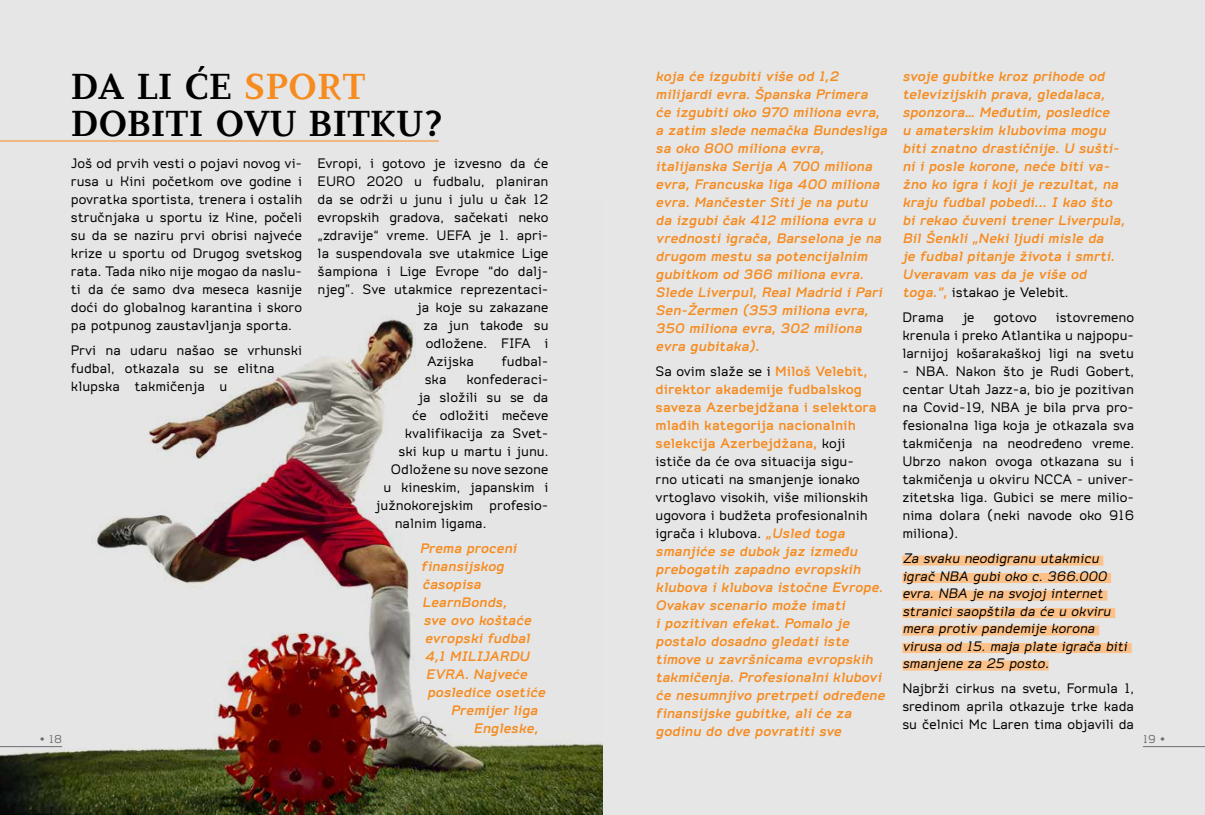
<style>
.page{position:relative;width:1205px;height:815px;background:#fff}
.page>*{position:absolute;margin:0;border:0;box-sizing:border-box;transform-origin:0 0}
.t1{font:700 37.5px/37.5px "PF Diplomat";color:#000}
.t2{font:italic 700 15px/18px "Do Gothic";color:#f68b1f}
.t3{font:15px/18px "Do Gothic";color:#000;text-align:justify}
.t4{font:italic 15px/17.5px "Do Gothic";color:#000}
.t5{font:12.5px "Do Gothic";color:#6d6e71}
.s1{color:#f68b1f}
.s2{font-weight:400;font-style:normal;color:#000}
.s3{font-style:normal}
</style>
<div class="page">
<div style="left:0;top:0;width:1204px;height:815px;background:#e6e6e6"></div>
<img style="left:0;top:317px;width:602px;height:498px">
<hr style="left:0;top:141px;width:439px;height:1px;background:#f68b1f">
<div style="left:902px;top:556px;width:201px;height:10px;background:#fcc188"></div>
<div style="left:902px;top:573px;width:209px;height:10px;background:#fcc188"></div>
<div style="left:902px;top:591px;width:205px;height:10px;background:#fcc188"></div>
<div style="left:902px;top:608px;width:213px;height:10px;background:#fcc188"></div>
<div style="left:902px;top:626px;width:197px;height:10px;background:#fcc188"></div>
<div style="left:902px;top:643px;width:229px;height:10px;background:#fcc188"></div>
<div style="left:902px;top:661px;width:147px;height:10px;background:#fcc188"></div>
<hr style="left:1143px;top:746px;width:62px;height:1px;background:#6d6e71">
<hr style="left:0;top:746px;width:62px;height:1px;background:#6d6e71">
<h1 class="t1" style="left:71px;top:68px;width:374px">DA LI ĆE <span class="s1">SPORT<br></span>DOBITI OVU BITKU?</h1>
<p class="t3" style="left:71px;top:154px;width:233px">Još od prvih vesti o pojavi novog vi&shy;rusa u Kini početkom ove godine i povratka sportista, trenera i ostalih stručnjaka u sportu iz Kine, počeli su da se naziru prvi obrisi najveće krize u sportu od Drugog svetskog rata. Tada niko nije mogao da naslu&shy;ti da će samo dva meseca kasnije doći do globalnog karantina i skoro pa potpunog zaustavljanja sporta.</p>
<p class="t3" style="left:71px;top:341px;width:233px;text-align:left">Prvi na udaru našao se vrhunski fudbal, otkazala su se elitna klupska takmičenja u</p>
<p class="t2" style="left:655px;top:68px;width:233px">koja će izgubiti više od 1,2 milijardi evra. Španska Primera<br>će izgubiti oko 970 miliona evra, a zatim slede nemačka Bundesliga sa oko 800 miliona evra, italijanska Serija A 700 miliona evra, Francuska liga 400 miliona evra. Mančester Siti je na putu da izgubi čak 412 miliona evra u vrednosti igrača, Barselona je na drugom mestu sa potencijalnim gubitkom od 366 miliona evra.<br>Slede Liverpul, Real Madrid i Pari<br>Sen-Žermen (353 miliona evra,<br>350 miliona evra, 302 miliona evra gubitaka).</p>
<p class="t2" style="left:655px;top:363px;width:231px"><span class="s2">Sa ovim slaže se i</span> <span class="s3">Miloš Velebit, direktor akademije fudbalskog saveza Azerbejdžana i selektora mlađih kategorija nacionalnih selekcija Azerbejdžana,</span> <span class="s2">koji<br>ističe da će ova situacija sigu-<br>rno uticati na smanjenje ionako vrtoglavo visokih, više milionskih ugovora i budžeta profesionalnih igrača i klubova.</span> „Usled toga smanjiće se dubok jaz između prebogatih zapadno evropskih klubova i klubova istočne Evrope.<br>Ovakav scenario može imati<br>i pozitivan efekat. Pomalo je postalo dosadno gledati iste timove u završnicama evropskih takmičenja. Profesionalni klubovi će nesumnjivo pretrpeti određene finansijske gubitke, ali će za godinu do dve povratiti sve</p>
<p class="t2" style="left:902px;top:68px;width:224px">svoje gubitke kroz prihode od televizijskih prava, gledalaca, sponzora… Međutim, posledice<br>u amaterskim klubovima mogu biti znatno drastičnije. U sušti&shy;ni i posle korone, neće biti va&shy;žno ko igra i koji je rezultat, na kraju fudbal pobedi... I kao što bi rekao čuveni trener Liverpula,<br>Bil Šenkli „Neki ljudi misle da<br>je fudbal pitanje života i smrti.<br>Uveravam vas da je više od toga.”, <span class="s2">istakao je Velebit.</span></p>
<p class="t3" style="left:902px;top:309px;width:43px">Drama</p>
<p class="t3" style="left:962px;top:309px;width:13px">je</p>
<p class="t3" style="left:993px;top:309px;width:45px">gotovo</p>
<p class="t3" style="left:318px;top:154px;width:232px">Evropi, i gotovo je izvesno da će</p>
<p class="t3" style="left:318px;top:172px;width:232px">EURO 2020 u fudbalu, planiran</p>
<p class="t3" style="left:318px;top:190px;width:232px">da se održi u junu i julu u čak 12</p>
<p class="t3" style="left:318px;top:208px;width:232px">evropskih gradova, sačekati neko</p>
<p class="t3" style="left:318px;top:226px;width:232px">„zdravije“ vreme. UEFA je 1. apri-</p>
<p class="t3" style="left:318px;top:244px;width:232px">la suspendovala sve utakmice Lige</p>
<p class="t3" style="left:318px;top:262px;width:232px">šampiona i Lige Evrope “do dalj-</p>
<p class="t3" style="left:318px;top:280px;width:232px">njeg”. Sve utakmice reprezentaci-</p>
<p class="t3" style="left:417px;top:298px;width:133px">ja koje su zakazane</p>
<p class="t3" style="left:423px;top:316px;width:127px">za jun takođe su</p>
<p class="t3" style="left:426px;top:334px;width:124px">odložene. FIFA i</p>
<p class="t3" style="left:427px;top:352px;width:48px">Azijska</p>
<p class="t3" style="left:501px;top:352px;width:48px">fudbal-</p>
<p class="t3" style="left:425px;top:370px;width:23px">ska</p>
<p class="t3" style="left:467px;top:370px;width:83px">konfederaci-</p>
<p class="t3" style="left:418px;top:388px;width:131px">ja složili su se da</p>
<p class="t3" style="left:412px;top:406px;width:138px">će odložiti mečeve</p>
<p class="t3" style="left:405px;top:424px;width:145px">kvalifikacija za Svet-</p>
<p class="t3" style="left:398px;top:442px;width:152px">ski kup u martu i junu.</p>
<p class="t3" style="left:391px;top:460px;width:159px">Odložene su nove sezone</p>
<p class="t3" style="left:383px;top:478px;width:166px">u kineskim, japanskim i</p>
<p class="t3" style="left:376px;top:496px;width:174px">južnokorejskim profesio-</p>
<p class="t3" style="left:395px;top:514px;width:93px">nalnim ligama.</p>
<p class="t2" style="left:420px;top:540px;width:99px">Prema proceni</p>
<p class="t2" style="left:421px;top:558px;width:85px">finansijskog</p>
<p class="t2" style="left:422px;top:576px;width:60px">časopisa</p>
<p class="t2" style="left:422px;top:594px;width:86px">LearnBonds,</p>
<p class="t2" style="left:423px;top:612px;width:109px">sve ovo koštaće</p>
<p class="t2" style="left:425px;top:630px;width:107px">evropski fudbal</p>
<p class="t2" style="left:425px;top:648px;width:106px">4,1 MILIJARDU</p>
<p class="t2" style="left:426px;top:666px;width:103px">EVRA. Najveće</p>
<p class="t2" style="left:427px;top:684px;width:120px">posledice osetiće</p>
<p class="t2" style="left:451px;top:702px;width:88px">Premijer liga</p>
<p class="t2" style="left:473px;top:720px;width:66px">Engleske,</p>
<p class="t3" style="left:902px;top:309px;width:233px;text-indent:153px">istovremeno krenula i preko Atlantika u najpopu&shy;larnijoj košarakaškoj ligi na svetu</p>
<p class="t3" style="left:902px;top:363px;width:233px">- NBA. Nakon što je Rudi Gobert, centar Utah Jazz-a, bio je pozitivan na Covid- 19, NBA je bila prva pro&shy;fesionalna liga koja je otkazala sva takmičenja na neodređeno vreme.<br>Ubrzo nakon ovoga otkazana su i takmičenja u okviru NCCA - univer&shy;zitetska liga. Gubici se mere milio&shy;nima dolara (neki navode oko 916 miliona).</p>
<p class="t4" style="left:902px;top:550px;width:226px">Za svaku neodigranu utakmicu igrač NBA gubi oko c. 366.000 evra. NBA je na svojoj internet stranici saopštila da će u okviru mera protiv pandemije korona virusa od 15. maja plate igrača biti smanjene za 25 posto.</p>
<p class="t3" style="left:902px;top:679px;width:233px">Najbrži cirkus na svetu, Formula 1, sredinom aprila otkazuje trke kada su čelnici Mc Laren tima objavili da</p>
<p class="t5" style="left:39px;top:732px;width:24px">• 18</p>
<p class="t5" style="left:1143px;top:732px;width:24px">19 •</p>
</div>
